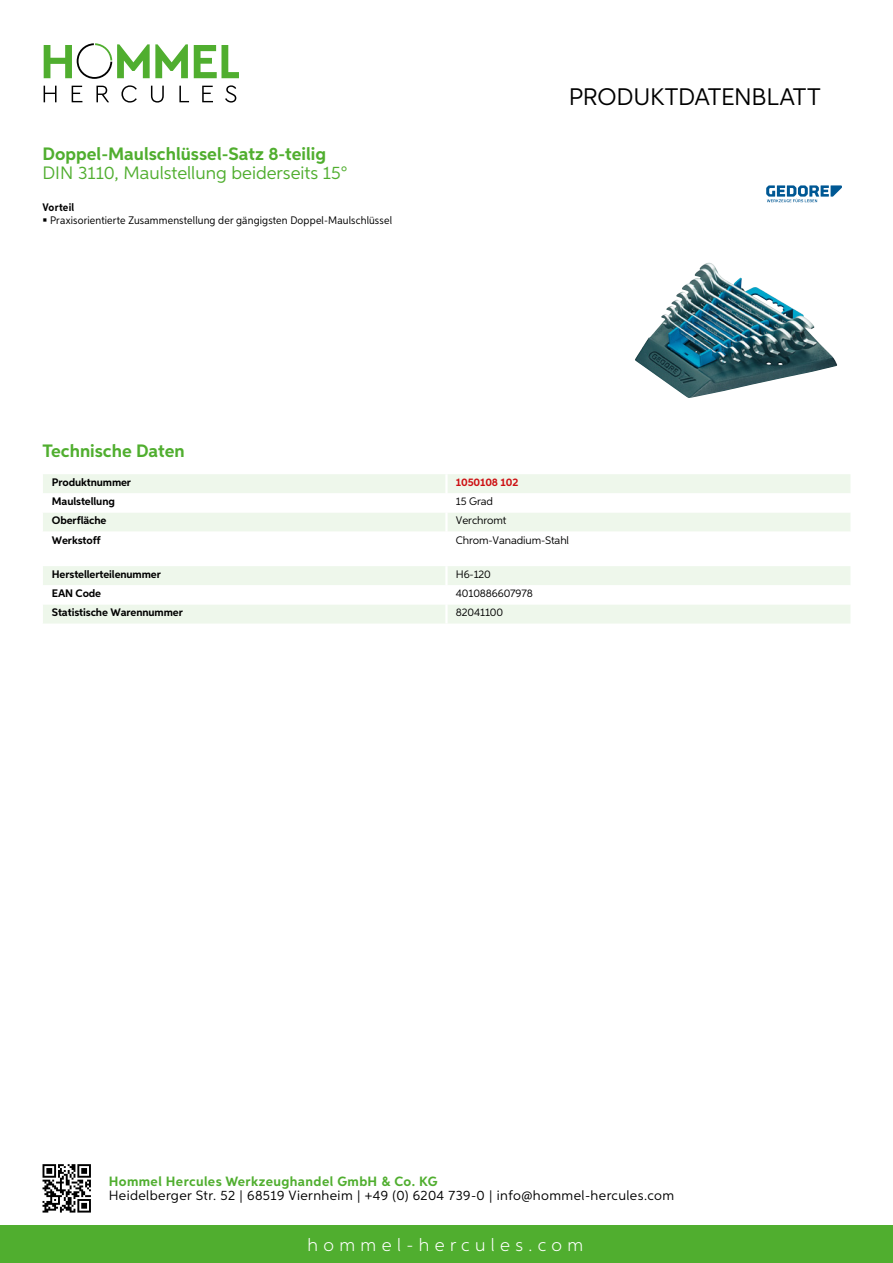
<style>
.page{position:relative;width:893px;height:1263px;background:#fff}
.page>*{position:absolute;margin:0;border:0;box-sizing:border-box;transform-origin:0 0}
.t1{font:24px "Aspira";letter-spacing:-.01em;color:#000}
.t2{font:700 18px "Aspira";color:#50ae2f}
.t3{font:18px "Aspira";color:#50ae2f}
.t4{font:300 18px "Aspira";letter-spacing:.3em;color:#fff}
.t5{font:13.5px "Aspira";letter-spacing:.03em;color:#000}
.t6{font:700 13.5px "Aspira";letter-spacing:.03em;color:#50ae2f}
.t7{font:700 10.95px "Aspira";letter-spacing:-.01em;color:#000}
.t8{font:10.95px "Aspira Nar";letter-spacing:.015em;color:#000}
.t9{font:10.95px "Aspira";letter-spacing:-.01em;color:#000}
.t10{font:700 10.95px "Aspira";letter-spacing:-.01em;color:#cd1013}
.t11{font:700 10.95px "Aspira Nar";letter-spacing:.015em;color:#000}
</style>
<div class="page">
<div style="left:0;top:1226px;width:893px;height:37px;background:#50ae2f"></div>
<svg style="left:43px;top:1164px;width:48px;height:48px"></svg>
<svg style="left:194px;top:45px;width:45px;height:33px"></svg>
<svg style="left:44px;top:43px;width:144px;height:36px"></svg>
<svg style="left:44px;top:86px;width:13px;height:16px"></svg>
<svg style="left:72px;top:86px;width:10px;height:16px"></svg>
<svg style="left:96px;top:86px;width:13px;height:16px"></svg>
<svg style="left:121px;top:85px;width:16px;height:18px"></svg>
<svg style="left:151px;top:86px;width:13px;height:17px"></svg>
<svg style="left:179px;top:86px;width:10px;height:16px"></svg>
<svg style="left:202px;top:86px;width:11px;height:16px"></svg>
<svg style="left:225px;top:85px;width:11px;height:18px"></svg>
<div style="left:43px;top:474px;width:807px;height:19px;background:#eef7eb"></div>
<div style="left:43px;top:513px;width:807px;height:18px;background:#eef7eb"></div>
<hr style="left:445px;top:474px;width:3px;height:19px;background:#fff">
<hr style="left:445px;top:512px;width:3px;height:20px;background:#fff">
<svg style="left:43px;top:566px;width:807px;height:57px"></svg>
<hr style="left:445px;top:604px;width:3px;height:19px;background:#fff">
<img style="left:635px;top:263px;width:202px;height:135px">
<svg style="left:766px;top:185px;width:76px;height:17px"></svg>
<h2 class="t2" style="left:43px;top:142px;width:285px">Doppel-Maulschlüssel-Satz 8-teilig</h2>
<h2 class="t3" style="left:43px;top:162px;width:306px">DIN 3110, Maulstellung beiderseits 15°</h2>
<p class="t11" style="left:43px;top:201px;width:33px">Vorteil</p>
<p class="t8" style="left:50px;top:214px;width:343px">Praxisorientierte Zusammenstellung der gängigsten Doppel-Maulschlüssel</p>
<h1 class="t1" style="left:569px;top:82px;width:253px">Produktdatenblatt</h1>
<h2 class="t2" style="left:43px;top:440px;width:144px">Technische Daten</h2>
<p class="t7" style="left:52px;top:476px;width:81px">Produktnummer</p>
<p class="t10" style="left:456px;top:476px;width:64px">1050108 102</p>
<p class="t7" style="left:52px;top:495px;width:65px">Maulstellung</p>
<p class="t9" style="left:456px;top:495px;width:39px">15 Grad</p>
<p class="t7" style="left:52px;top:514px;width:56px">Oberfläche</p>
<p class="t9" style="left:456px;top:514px;width:52px">Verchromt</p>
<p class="t7" style="left:52px;top:533px;width:50px">Werkstoff</p>
<p class="t9" style="left:456px;top:533px;width:115px">Chrom-Vanadium-Stahl</p>
<p class="t7" style="left:52px;top:568px;width:111px">Herstellerteilenummer</p>
<p class="t9" style="left:456px;top:568px;width:37px">H6-120</p>
<p class="t7" style="left:52px;top:587px;width:51px">EAN Code</p>
<p class="t9" style="left:456px;top:587px;width:79px">4010886607978</p>
<p class="t7" style="left:52px;top:606px;width:132px">Statistische Warennummer</p>
<p class="t9" style="left:456px;top:606px;width:49px">82041100</p>
<p class="t6" style="left:109px;top:1172px;width:330px">Hommel Hercules Werkzeughandel GmbH &amp; Co. KG</p>
<p class="t5" style="left:109px;top:1187px;width:567px">Heidelberger Str. 52 | 68519 Viernheim | +49 (0) 6204 739-0 | info@hommel-hercules.com</p>
<h2 class="t4" style="left:307px;top:1234px;width:277px">hommel-hercules.com</h2>
</div>
